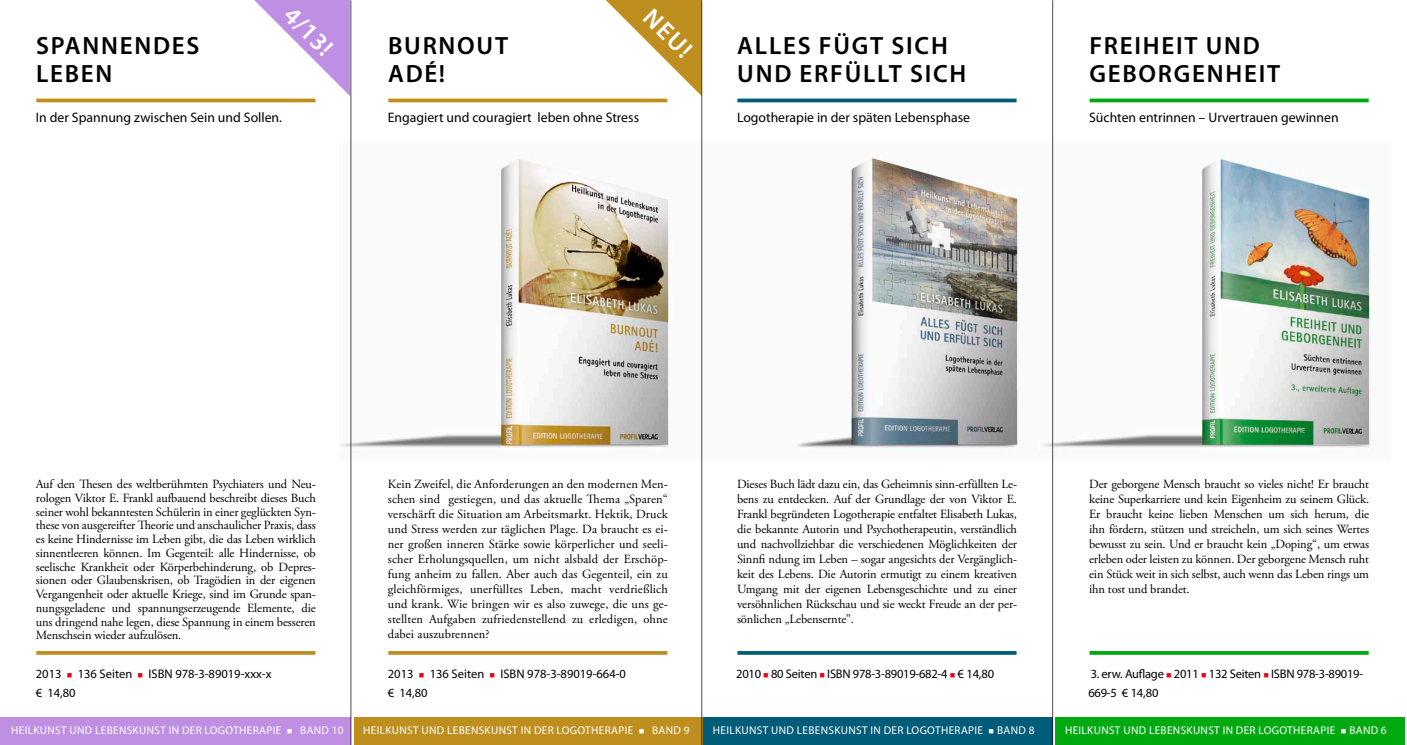
<style>
.page{position:relative;width:1407px;height:745px;background:#fff}
.page>*{position:absolute;margin:0;border:0;box-sizing:border-box;transform-origin:0 0}
.t1{font:600 25px/27.5px "Myriad Pro";letter-spacing:.07em;color:#000}
.t2{font:600 25px "Myriad Pro";color:#fff}
.t3{font:13.75px "Myriad Pro";color:#000}
.t4{font:12.5px/15px "Adobe Garamond Pro";letter-spacing:-.01em;color:#000;text-align:justify}
.t5{font:12.5px/18.8px "Myriad Pro";letter-spacing:-.005em;color:#000}
.t6{font:11.25px "Myriad Pro";letter-spacing:.03em;color:#fff}
.s1{color:#e2081e}
</style>
<div class="page">
<div style="left:354px;top:717px;width:349px;height:27px;background:#be8f1f"></div>
<div style="left:1055px;top:717px;width:350px;height:27px;background:#00a910"></div>
<svg style="left:388px;top:98px;width:279px;height:4px"></svg>
<svg style="left:388px;top:651px;width:279px;height:3px"></svg>
<svg style="left:1089px;top:98px;width:279px;height:4px"></svg>
<svg style="left:1089px;top:651px;width:279px;height:3px"></svg>
<img style="left:341px;top:144px;width:678px;height:315px">
<img style="left:1042px;top:144px;width:333px;height:315px">
<svg style="left:606px;top:0;width:95px;height:96px"></svg>
<div style="left:703px;top:717px;width:350px;height:27px;background:#005c78"></div>
<svg style="left:737px;top:98px;width:279px;height:4px"></svg>
<svg style="left:737px;top:651px;width:279px;height:3px"></svg>
<div style="left:0;top:717px;width:351px;height:27px;background:#be8fe3"></div>
<svg style="left:36px;top:98px;width:279px;height:4px"></svg>
<svg style="left:36px;top:651px;width:279px;height:3px"></svg>
<svg style="left:254px;top:0;width:96px;height:96px"></svg>
<hr style="left:350px;top:0;width:1px;height:744px;background:#000">
<hr style="left:701px;top:0;width:1px;height:744px;background:#000">
<hr style="left:1052px;top:0;width:1px;height:744px;background:#000">
<h1 class="t2" style="left:299px;top:0;width:59px;rotate:45deg">4/13!</h1>
<h1 class="t1" style="left:36px;top:31px;width:165px">SPANNENDES<br>LEBEN</h1>
<p class="t3" style="left:36px;top:109px;width:248px">I n der Spannung zwischen Sein und Sollen.</p>
<h1 class="t2" style="left:659px;top:1px;width:59px;rotate:45deg">NEU!</h1>
<h1 class="t1" style="left:388px;top:31px;width:122px">BURNOUT<br>ADÉ!</h1>
<p class="t3" style="left:388px;top:109px;width:253px">Engagiert und couragiert leben ohne Stress</p>
<h1 class="t1" style="left:737px;top:31px;width:227px">ALLES FÜGT SICH<br>UND ERFÜLLT SICH</h1>
<p class="t3" style="left:737px;top:109px;width:235px">Logotherapie in der späten Lebensphase</p>
<h1 class="t1" style="left:1089px;top:31px;width:192px">FREIHEIT UND<br>GEBORGENHEIT</h1>
<p class="t3" style="left:1089px;top:109px;width:251px">Süchten entrinnen – Urvertrauen gewinnen</p>
<p class="t4" style="left:36px;top:477px;width:281px;line-height:13.8px">Auf den Thesen des weltberühmten Psychiaters und Neu&shy;rologen Viktor E. Frankl aufbauend beschreibt dieses Buch seiner wohl bekanntesten Schülerin in einer geglückten Syn&shy;these von ausgereifter Theorie und anschaulicher Praxis, dass es keine Hindernisse im Leben gibt, die das Leben wirklich sinnentleeren können. Im Gegenteil: alle Hindernisse, ob seelische Krankheit oder Körperbehinderung, ob Depres&shy;sionen oder Glaubenskrisen, ob Tragödien in der eigenen Vergangenheit oder aktuelle Kriege, sind im Grunde span&shy;nungsgeladene und spannungserzeugende Elemente, die uns dringend nahe legen, diese Spannung in einem besseren Menschsein wieder aufzulösen.</p>
<p class="t5" style="left:36px;top:663px;width:237px">2013 <span class="s1">■</span> 136 Seiten <span class="s1">■</span> ISB N 978-3-89019-xxx-x € 14,80</p>
<p class="t6" style="left:11px;top:723px;width:334px">Heilkunst und Lebenskunst in der Logotherapie ■ Band 10</p>
<p class="t4" style="left:388px;top:476px;width:281px">Kein Zweifel, die Anforderungen an den modernen Men&shy;schen sind gestiegen, und das aktuelle Thema „Sparen“ verschärft die Situation am Arbeitsmarkt. Hektik, Druck und Stress werden zur täglichen Plage. Da braucht es ei&shy;ner großen inneren Stärke sowie körperlicher und seeli&shy;scher Erholungsquellen, um nicht alsbald der Erschöp&shy;fung anheim zu fallen. Aber auch das Gegenteil, ein zu gleichförmiges, unerfülltes Leben, macht verdrießlich und krank. Wie bringen wir es also zuwege, die uns ge&shy;stellten Aufgaben zufriedenstellend zu erledigen, ohne dabei auszubrennen?</p>
<p class="t5" style="left:388px;top:663px;width:240px">2013 <span class="s1">■</span> 136 Seiten <span class="s1">■</span> ISB N 978-3-89019-664-0 € 14,80</p>
<p class="t4" style="left:737px;top:476px;width:281px">Dieses Buch lädt dazu ein, das Geheimnis sinn-erfüllten Le&shy;bens zu entdecken. Auf der Grundlage der von Viktor E.<br>Frankl begründeten Logotherapie entfaltet Elisabeth Lukas, die bekannte Autorin und Psychotherapeutin, verständlich und nachvollziehbar die verschiedenen Möglichkeiten der Sinnfi ndung im Leben – sogar angesichts der Vergänglich&shy;keit des Lebens. Die Autorin ermutigt zu einem kreativen Umgang mit der eigenen Lebensgeschichte und zu einer versöhnlichen Rückschau und sie weckt Freude an der per&shy;sönlichen „Lebensernte”.</p>
<p class="t5" style="left:736px;top:663px;width:259px">2010 <span class="s1">■</span> 80 Seiten <span class="s1">■</span> ISB N 978-3-89019-682-4 <span class="s1">■</span> € 14,80</p>
<p class="t4" style="left:1089px;top:476px;width:281px">Der geborgene Mensch braucht so vieles nicht! Er braucht keine Superkarriere und kein Eigenheim zu seinem Glück.<br>Er braucht keine lieben Menschen um sich herum, die ihn fördern, stützen und streicheln, um sich seines Wertes bewusst zu sein. Und er braucht kein „Doping“, um etwas erleben oder leisten zu können. Der geborgene Mensch ruht ein Stück weit in sich selbst, auch wenn das Leben rings um ihn tost und brandet.</p>
<p class="t5" style="left:1088px;top:663px;width:276px">3. erw. Auflage <span class="s1">■</span> 2011 <span class="s1">■</span> 132 Seiten <span class="s1">■</span> ISBN 978-3-89019-<br>669-5 € 14,80</p>
<p class="t6" style="left:363px;top:723px;width:328px">Heilkunst und Lebenskunst in der Logotherapie ■ Band 9</p>
<p class="t6" style="left:1065px;top:723px;width:323px">Heilkunst und Lebenskunst in der Logotherapie ■ Band 6</p>
<p class="t6" style="left:713px;top:723px;width:323px">Heilkunst und Lebenskunst in der Logotherapie ■ Band 8</p>
</div>
